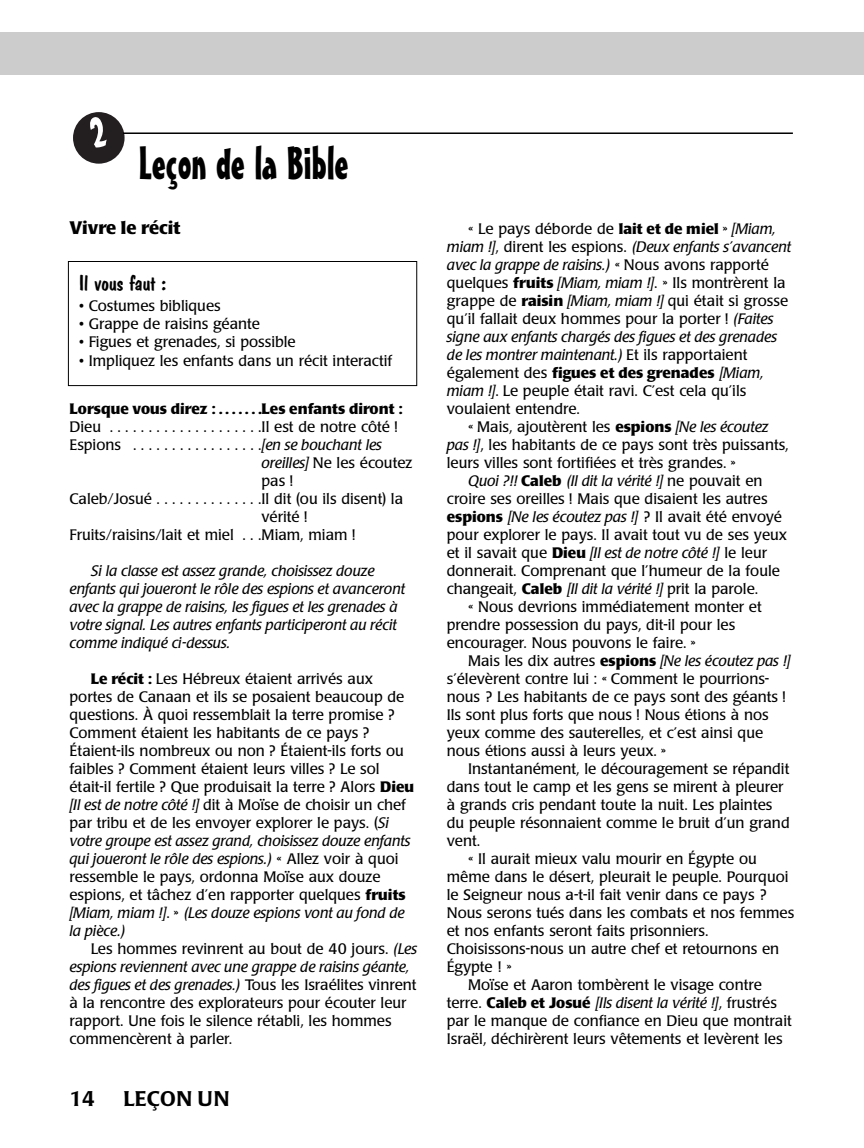
<style>
.page{position:relative;width:864px;height:1148px;background:#fff}
.page>*{position:absolute;margin:0;border:0;box-sizing:border-box;transform-origin:0 0}
.t1{font:45px "Mister Earl BT";color:#000}
.t2{font:21px "Dom Casual D";color:#000;scale:1.05 1}
.t3{font:500 21px "Poppl Laudatio";letter-spacing:.01em;color:#000}
.t4{font:700 18px "Poppl Laudatio";color:#000}
.t5{font:15px/18px "Poppl Laudatio";color:#000}
.t6{font:italic 15px/18px "Poppl Laudatio";color:#000}
.t7{font:700 15px "Poppl Laudatio";color:#000}
.s1{font-style:italic}
.s2{font-weight:700}
.s3{font-style:normal}
.s4{font-weight:400}
.s5{font-weight:400;font-style:italic}
.s6{font-weight:700;font-style:normal}
</style>
<div class="page">
<div style="left:0;top:32px;width:864px;height:42px;background:#ccc"></div>
<div style="left:68px;top:261px;width:349px;height:125px;border:1px solid #000"></div>
<hr style="left:123px;top:132px;width:670px;height:2px;background:#000">
<svg style="left:73px;top:112px;width:52px;height:52px"></svg>
<h1 class="t1" style="left:139px;top:147px;width:212px">Leçon de la Bible</h1>
<p class="t4" style="left:70px;top:221px;width:113px">Vivre le récit</p>
<h2 class="t2" style="left:79px;top:270px;width:84px">Il vous faut :</h2>
<p class="t5" style="left:79px;top:298px;width:143px">• Costumes bibliques</p>
<p class="t5" style="left:79px;top:316px;width:182px">• Grappe de raisins géante</p>
<p class="t5" style="left:79px;top:335px;width:218px">• Figues et grenades, si possible</p>
<p class="t5" style="left:79px;top:353px;width:315px">• Impliquez les enfants dans un récit interactif</p>
<p class="t7" style="left:70px;top:403px;width:334px">Lorsque vous direz : . . . . . . .Les enfants diront :</p>
<p class="t5" style="left:70px;top:419px;width:330px">Dieu ....................Ilestdenotrecôté!</p>
<p class="t5" style="left:70px;top:437px;width:314px">Espions .................<span class="s1">[ensebouchantles</span></p>
<p class="t5" style="left:262px;top:455px;width:152px"><span class="s1">oreilles]</span> Ne les écoutez</p>
<p class="t5" style="left:262px;top:473px;width:33px">pas !</p>
<p class="t5" style="left:70px;top:491px;width:335px">Caleb/Josué . . . . . . . . . . . . . .Il dit (ou ils disent) la</p>
<p class="t5" style="left:262px;top:509px;width:47px">vérité !</p>
<p class="t5" style="left:70px;top:527px;width:287px">Fruits/raisins/lait et miel . . .Miam, miam !</p>
<p class="t6" style="left:70px;top:564px;width:337px;text-indent:21px">Si la classe est assez grande, choisissez douze enfants qui joueront le rôle des espions et avanceront avec la grappe de raisins, les figues et les grenades à votre signal. Les autres enfants participeront au récit comme indiqué ci-dessus.</p>
<p class="t5" style="left:70px;top:671px;width:346px;text-indent:21px"><span class="s2">Le récit :</span> Les Hébreux étaient arrivés aux portes de Canaan et ils se posaient beaucoup de questions. À quoi ressemblait la terre promise ?<br>Comment étaient les habitants de ce pays ?<br>Étaient-ils nombreux ou non ? Étaient-ils forts ou faibles ? Comment étaient leurs villes ? Le sol était-il fertile ? Que produisait la terre ? Alors <span class="s2">Dieu </span><span class="s1">[Il est de notre côté !]</span> dit à Moïse de choisir un chef par tribu et de les envoyer explorer le pays. (<span class="s1">Si votre groupe est assez grand, choisissez douze enfants qui joueront le rôle des espions.)</span> « Allez voir à quoi ressemble le pays, ordonna Moïse aux douze espions, et tâchez d’en rapporter quelques <span class="s2">fruits </span><span class="s1">[Miam, miam !]</span>. » <span class="s1">(Les douze espions vont au fond de la pièce.)</span></p>
<p class="t5" style="left:70px;top:941px;width:349px;text-indent:21px">Les hommes revinrent au bout de 40 jours. <span class="s1">(Les espions reviennent avec une grappe de raisins géante, des figues et des grenades.)</span> Tous les Israélites vinrent à la rencontre des explorateurs pour écouter leur rapport. Une fois le silence rétabli, les hommes commencèrent à parler.</p>
<h2 class="t3" style="left:70px;top:1090px;width:27px">14</h2>
<h2 class="t3" style="left:124px;top:1090px;width:107px">LEÇON UN</h2>
<p class="t5" style="left:468px;top:221px;width:309px">« Le pays déborde de <span class="s2">lait et de miel</span> » <span class="s1">[Miam,</span></p>
<p class="t6" style="left:447px;top:240px;width:346px">miam !]<span class="s3">, dirent les espions.</span> (Deux enfants s’avancent</p>
<p class="t6" style="left:447px;top:258px;width:323px">avec la grappe de raisins.) <span class="s3">« Nous avons rapporté</span></p>
<p class="t5" style="left:447px;top:275px;width:340px">quelques <span class="s2">fruits</span> <span class="s1">[Miam, miam !]</span>. » Ils montrèrent la</p>
<p class="t5" style="left:447px;top:293px;width:343px">grappe de <span class="s2">raisin</span> <span class="s1">[Miam, miam !]</span> qui était si grosse</p>
<p class="t5" style="left:447px;top:311px;width:328px">qu’il fallait deux hommes pour la porter ! <span class="s1">(Faites</span></p>
<p class="t6" style="left:447px;top:330px;width:332px">signe aux enfants chargés des figues et des grenades</p>
<p class="t6" style="left:447px;top:348px;width:302px">de les montrer maintenant.) <span class="s3">Et ils rapportaient</span></p>
<p class="t7" style="left:447px;top:367px;width:318px"><span class="s4">également des</span> figues et des grenades <span class="s5">[Miam,</span></p>
<p class="t5" style="left:447px;top:383px;width:301px"><span class="s1">miam !]</span>. Le peuple était ravi. C’est cela qu’ils</p>
<p class="t5" style="left:447px;top:401px;width:135px">voulaient entendre.</p>
<p class="t5" style="left:468px;top:419px;width:302px">« Mais, ajoutèrent les <span class="s2">espions</span> <span class="s1">[Ne les écoutez</span></p>
<p class="t5" style="left:447px;top:437px;width:343px"><span class="s1">pas !]</span>, les habitants de ce pays sont très puissants,</p>
<p class="t5" style="left:447px;top:455px;width:290px">leurs villes sont fortifiées et très grandes. »</p>
<p class="t6" style="left:468px;top:474px;width:296px">Quoi ?!! <span class="s6">Caleb</span> (Il dit la vérité !] <span class="s3">ne pouvait en</span></p>
<p class="t5" style="left:447px;top:491px;width:322px">croire ses oreilles ! Mais que disaient les autres</p>
<p class="t6" style="left:447px;top:510px;width:337px"><span class="s6">espions</span> [Ne les écoutez pas !] <span class="s3">? Il avait été envoyé</span></p>
<p class="t5" style="left:447px;top:527px;width:342px">pour explorer le pays. Il avait tout vu de ses yeux</p>
<p class="t5" style="left:447px;top:545px;width:322px">et il savait que <span class="s2">Dieu</span> <span class="s1">[Il est de notre côté !]</span> le leur</p>
<p class="t5" style="left:447px;top:563px;width:335px">donnerait. Comprenant que l’humeur de la foule</p>
<p class="t5" style="left:447px;top:581px;width:313px">changeait, <span class="s2">Caleb</span> <span class="s1">[Il dit la vérité !]</span> prit la parole.</p>
<p class="t5" style="left:468px;top:599px;width:295px">« Nous devrions immédiatement monter et</p>
<p class="t5" style="left:447px;top:617px;width:290px">prendre possession du pays, dit-il pour les</p>
<p class="t5" style="left:447px;top:635px;width:250px">encourager. Nous pouvons le faire. »</p>
<p class="t6" style="left:468px;top:654px;width:324px"><span class="s3">Mais les dix autres</span> <span class="s6">espions</span> [Ne les écoutez pas !]</p>
<p class="t5" style="left:447px;top:671px;width:324px">s’élevèrent contre lui : « Comment le pourrions-</p>
<p class="t5" style="left:447px;top:689px;width:341px">nous ? Les habitants de ce pays sont des géants !</p>
<p class="t5" style="left:447px;top:707px;width:323px">Ils sont plus forts que nous ! Nous étions à nos</p>
<p class="t5" style="left:447px;top:725px;width:318px">yeux comme des sauterelles, et c’est ainsi que</p>
<p class="t5" style="left:447px;top:743px;width:221px">nous étions aussi à leurs yeux. »</p>
<p class="t5" style="left:468px;top:761px;width:323px">Instantanément, le découragement se répandit</p>
<p class="t5" style="left:447px;top:779px;width:338px">dans tout le camp et les gens se mirent à pleurer</p>
<p class="t5" style="left:447px;top:797px;width:327px">à grands cris pendant toute la nuit. Les plaintes</p>
<p class="t5" style="left:447px;top:815px;width:344px">du peuple résonnaient comme le bruit d’un grand</p>
<p class="t5" style="left:447px;top:833px;width:35px">vent.</p>
<p class="t5" style="left:468px;top:851px;width:290px">« Il aurait mieux valu mourir en Égypte ou</p>
<p class="t5" style="left:447px;top:869px;width:343px">même dans le désert, pleurait le peuple. Pourquoi</p>
<p class="t5" style="left:447px;top:887px;width:321px">le Seigneur nous a-t-il fait venir dans ce pays ?</p>
<p class="t5" style="left:447px;top:905px;width:349px">Nous serons tués dans les combats et nos femmes</p>
<p class="t5" style="left:447px;top:923px;width:263px">et nos enfants seront faits prisonniers.</p>
<p class="t5" style="left:447px;top:941px;width:334px">Choisissons-nous un autre chef et retournons en</p>
<p class="t5" style="left:447px;top:959px;width:66px">Égypte ! »</p>
<p class="t5" style="left:468px;top:977px;width:295px">Moïse et Aaron tombèrent le visage contre</p>
<p class="t6" style="left:447px;top:996px;width:332px"><span class="s3">terre.</span> <span class="s6">Caleb et Josué</span> [Ils disent la vérité !]<span class="s3">, frustrés</span></p>
<p class="t5" style="left:447px;top:1013px;width:346px">par le manque de confiance en Dieu que montrait</p>
<p class="t5" style="left:447px;top:1031px;width:337px">Israël, déchirèrent leurs vêtements et levèrent les</p>
</div>
